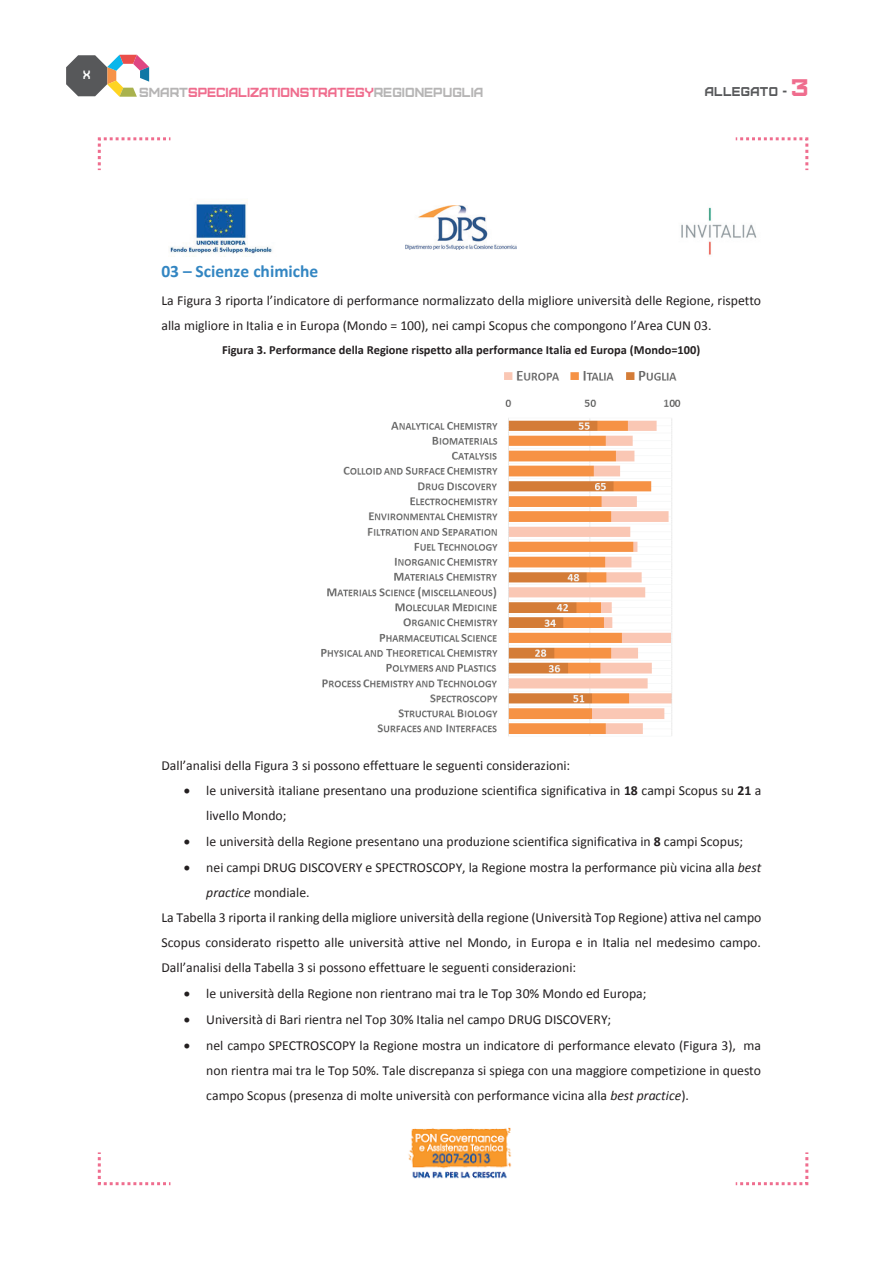
<style>
.page{position:relative;width:893px;height:1263px;background:#fff}
.page>*{position:absolute;margin:0;border:0;box-sizing:border-box;transform-origin:0 0}
.t1{font:700 17.4px "Calibri";color:#3386c2}
.t2{font:13.8px/25px "Calibri";color:#231f20}
.t3{font:13.2px "Furore";color:#ef6d8e}
.t4{font:12.75px "Furore";letter-spacing:.03em;color:#57585a}
.t5{font:700 12.45px "Calibri";color:#231f20}
.t6{font:12px "Furore";color:#fff;scale:.85 1}
.s1{color:#b6b5b5}
.s2{font-size:24px;color:#ef6d8e}
.s3{font-weight:700}
.s4{font-style:italic}
</style>
<div class="page">
<svg style="left:66px;top:55px;width:83px;height:42px"></svg>
<svg style="left:97px;top:137px;width:74px;height:34px"></svg>
<svg style="left:735px;top:137px;width:74px;height:34px"></svg>
<svg style="left:735px;top:1152px;width:74px;height:34px"></svg>
<svg style="left:97px;top:1152px;width:74px;height:34px"></svg>
<img style="left:170px;top:203px;width:102px;height:51px">
<img style="left:406px;top:205px;width:111px;height:44px">
<img style="left:681px;top:207px;width:76px;height:48px">
<img style="left:408px;top:1127px;width:104px;height:52px">
<img style="left:321px;top:371px;width:360px;height:365px">
<div style="left:729px;top:1125px;width:63px;height:45px;background:#fff"></div>
<p class="t6" style="left:83px;top:68px;width:10px">X</p>
<p class="t3" style="left:139px;top:84px;width:346px"><span class="s1">SMART</span>SPECIALIZATIONSTRATEGY<span class="s1">REGIONEPUGLIA</span></p>
<p class="t4" style="left:705px;top:84px;width:105px">ALLEGATO - <span class="s2">3</span></p>
<p class="t1" style="left:161px;top:260px;width:158px">03 – Scienze chimiche</p>
<p class="t2" style="left:161px;top:288px;width:601px">La Figura 3 riporta l’indicatore di performance normalizzato della migliore università delle Regione, rispetto alla migliore in Italia e in Europa (Mondo = 100), nei campi Scopus che compongono l’Area CUN 03.</p>
<p class="t5" style="left:222px;top:342px;width:480px">Figura 3. Performance della Regione rispetto alla performance Italia ed Europa (Mondo=100)</p>
<p class="t2" style="left:161px;top:752px;width:410px">Dall’analisi della Figura 3 si possono effettuare le seguenti considerazioni:</p>
<p class="t2" style="left:206px;top:778px;width:557px;text-indent:-22px">• le università italiane presentano una produzione scientifica significativa in <span class="s3">18</span> campi Scopus su <span class="s3">21</span> a livello Mondo;</p>
<p class="t2" style="left:184px;top:829px;width:561px">• le università della Regione presentano una produzione scientifica significativa in <span class="s3">8</span> campi Scopus;</p>
<p class="t2" style="left:184px;top:855px;width:579px">• nei campi DRUG DISCOVERY e SPECTROSCOPY, la Regione mostra la performance più vicina alla <span class="s4">best</span></p>
<p class="t2" style="left:206px;top:880px;width:105px"><span class="s4">practice</span> mondiale.</p>
<p class="t2" style="left:161px;top:905px;width:601px">La Tabella 3 riporta il ranking della migliore università della regione (Università Top Regione) attiva nel campo</p>
<p class="t2" style="left:161px;top:930px;width:601px">Scopus considerato rispetto alle università attive nel Mondo, in Europa e in Italia nel medesimo campo.</p>
<p class="t2" style="left:161px;top:955px;width:416px">Dall’analisi della Tabella 3 si possono effettuare le seguenti considerazioni:</p>
<p class="t2" style="left:184px;top:981px;width:464px">• le università della Regione non rientrano mai tra le Top 30% Mondo ed Europa;</p>
<p class="t2" style="left:184px;top:1007px;width:429px">• Università di Bari rientra nel Top 30% Italia nel campo DRUG DISCOVERY;</p>
<p class="t2" style="left:206px;top:1033px;width:556px;text-align:justify;text-indent:-22px">• nel campo SPECTROSCOPY la Regione mostra un indicatore di performance elevato (Figura 3), ma non rientra mai tra le Top 50%. Tale discrepanza si spiega con una maggiore competizione in questo campo Scopus (presenza di molte università con performance vicina alla <span class="s4">best practice</span>).</p>
</div>
